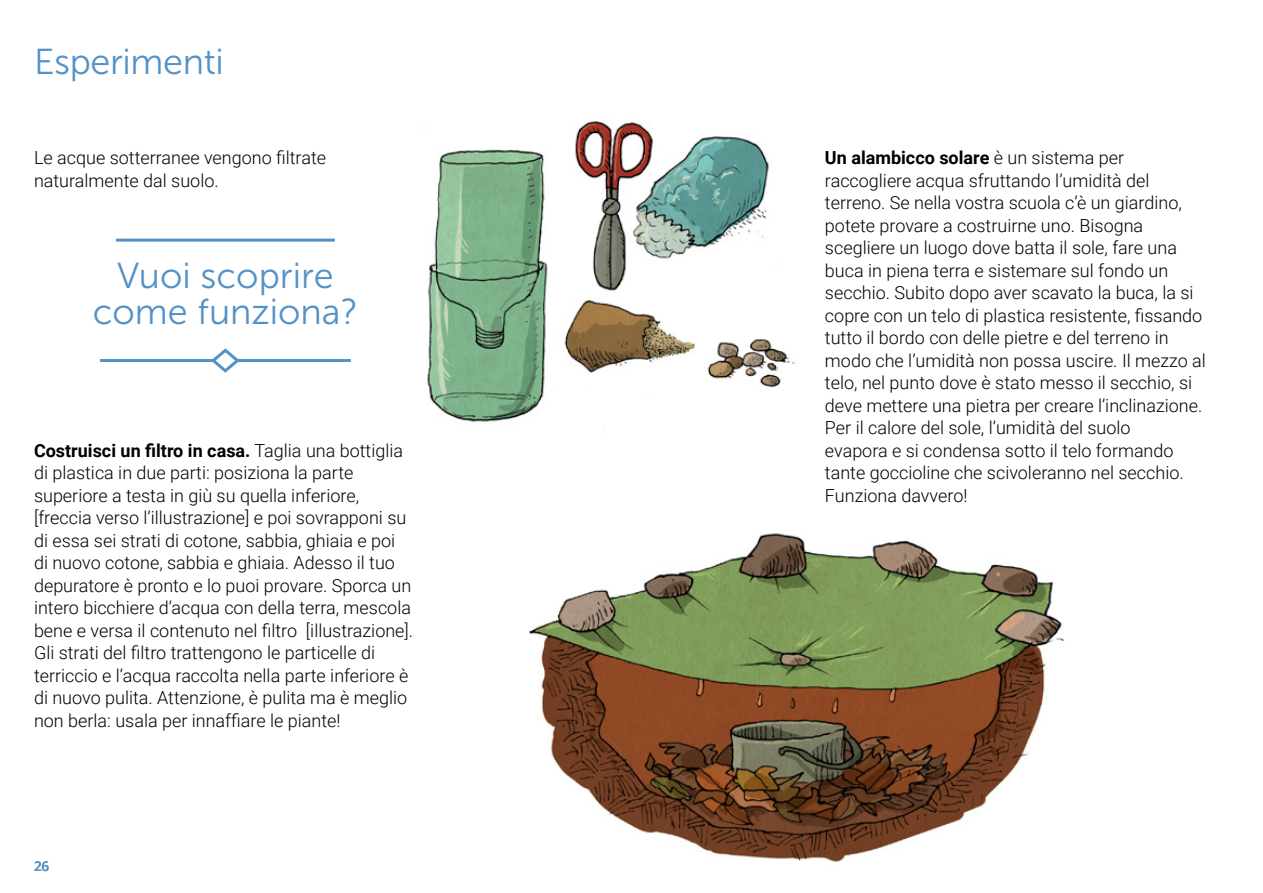
<style>
.page{position:relative;width:1263px;height:893px;background:#fff}
.page>*{position:absolute;margin:0;border:0;box-sizing:border-box;transform-origin:0 0}
.t1{font:36px/36px "Museo Sans 300";color:#5391c6;text-align:center}
.t2{font:300 18px/22.5px "Roboto";color:#000}
.t3{font:600 13.5px "Open Sans";color:#5391c6}
.s1{font-weight:700}
</style>
<div class="page">
<hr style="left:116px;top:239px;width:219px;height:3px;background:#5391c6">
<hr style="left:100px;top:359px;width:251px;height:3px;background:#5391c6">
<svg style="left:212px;top:348px;width:26px;height:25px"></svg>
<img style="left:427px;top:121px;width:368px;height:310px">
<img style="left:529px;top:533px;width:535px;height:329px">
<h1 class="t1" style="left:34px;top:44px;width:191px">Esperimenti</h1>
<p class="t2" style="left:34px;top:146px;width:294px">Le acque sotterranee vengono filtrate naturalmente dal suolo.</p>
<h1 class="t1" style="left:93px;top:258px;width:267px">Vuoi scoprire come funziona?</h1>
<p class="t2" style="left:34px;top:438px;width:381px"><span class="s1">Costruisci un filtro in casa.</span> Taglia una bottiglia di plastica in due parti: posiziona la parte superiore a testa in giù su quella inferiore, [freccia verso l’illustrazione] e poi sovrapponi su di essa sei strati di cotone, sabbia, ghiaia e poi di nuovo cotone, sabbia e ghiaia. Adesso il tuo depuratore è pronto e lo puoi provare. Sporca un intero bicchiere d’acqua con della terra, mescola bene e versa il contenuto nel filtro [illustrazione].<br>Gli strati del filtro trattengono le particelle di terriccio e l’acqua raccolta nella parte inferiore è di nuovo pulita. Attenzione, è pulita ma è meglio non berla: usala per innaffiare le piante!</p>
<p class="t3" style="left:34px;top:856px;width:17px">26</p>
<p class="t2" style="left:825px;top:146px;width:382px"><span class="s1">Un alambicco solare</span> è un sistema per raccogliere acqua sfruttando l’umidità del terreno. Se nella vostra scuola c’è un giardino, potete provare a costruirne uno. Bisogna scegliere un luogo dove batta il sole, fare una buca in piena terra e sistemare sul fondo un secchio. Subito dopo aver scavato la buca, la si copre con un telo di plastica resistente, fissando tutto il bordo con delle pietre e del terreno in modo che l’umidità non possa uscire. Il mezzo al telo, nel punto dove è stato messo il secchio, si deve mettere una pietra per creare l’inclinazione.<br>Per il calore del sole, l’umidità del suolo<br>evapora e si condensa sotto il telo formando tante goccioline che scivoleranno nel secchio.<br>Funziona davvero!</p>
</div>
